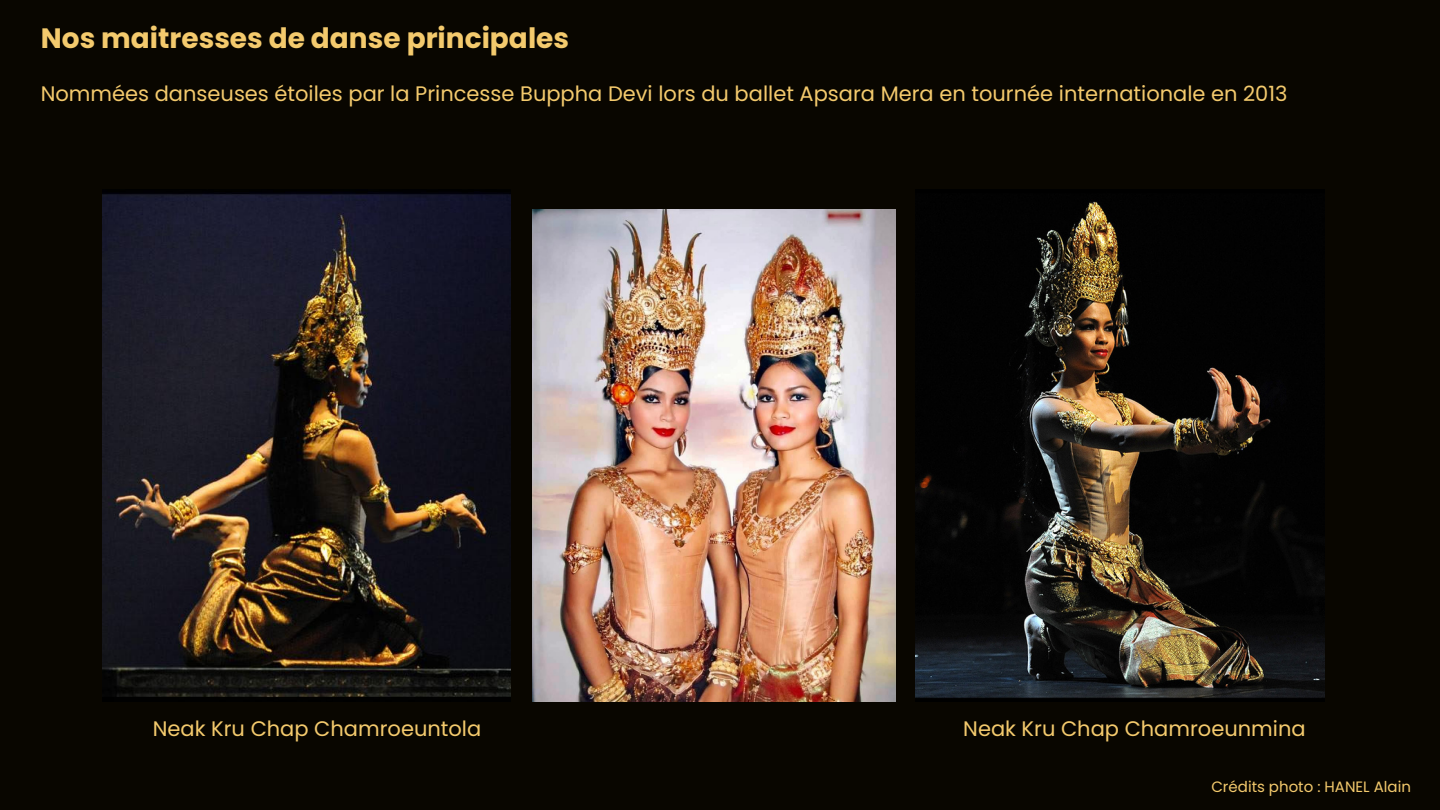
<style>
.page{position:relative;width:1440px;height:810px;background:#090600}
.page>*{position:absolute;margin:0;border:0;box-sizing:border-box;transform-origin:0 0}
.t1{font:700 28px "Poppins";color:#f4ca6d}
.t2{font:21px "Poppins";color:#f4ca6d}
.t3{font:15px "Poppins";color:#f4ca6d}
</style>
<div class="page">
<img style="left:916px;top:201px;width:409px;height:497px">
<img style="left:102px;top:192px;width:409px;height:505px">
<img style="left:532px;top:209px;width:363px;height:492px">
<p class="t1" style="left:41px;top:19px;width:530px">Nos maitresses de danse principales</p>
<p class="t2" style="left:41px;top:79px;width:1248px">Nommées danseuses étoiles par la Princesse Buppha Devi lors du ballet Apsara Mera en tournée internationale en 2013</p>
<p class="t2" style="left:153px;top:714px;width:330px">Neak Kru Chap Chamroeuntola</p>
<p class="t2" style="left:963px;top:714px;width:344px">Neak Kru Chap Chamroeunmina</p>
<h2 class="t3" style="left:1211px;top:776px;width:201px">Crédits photo : HANEL Alain</h2>
</div>
